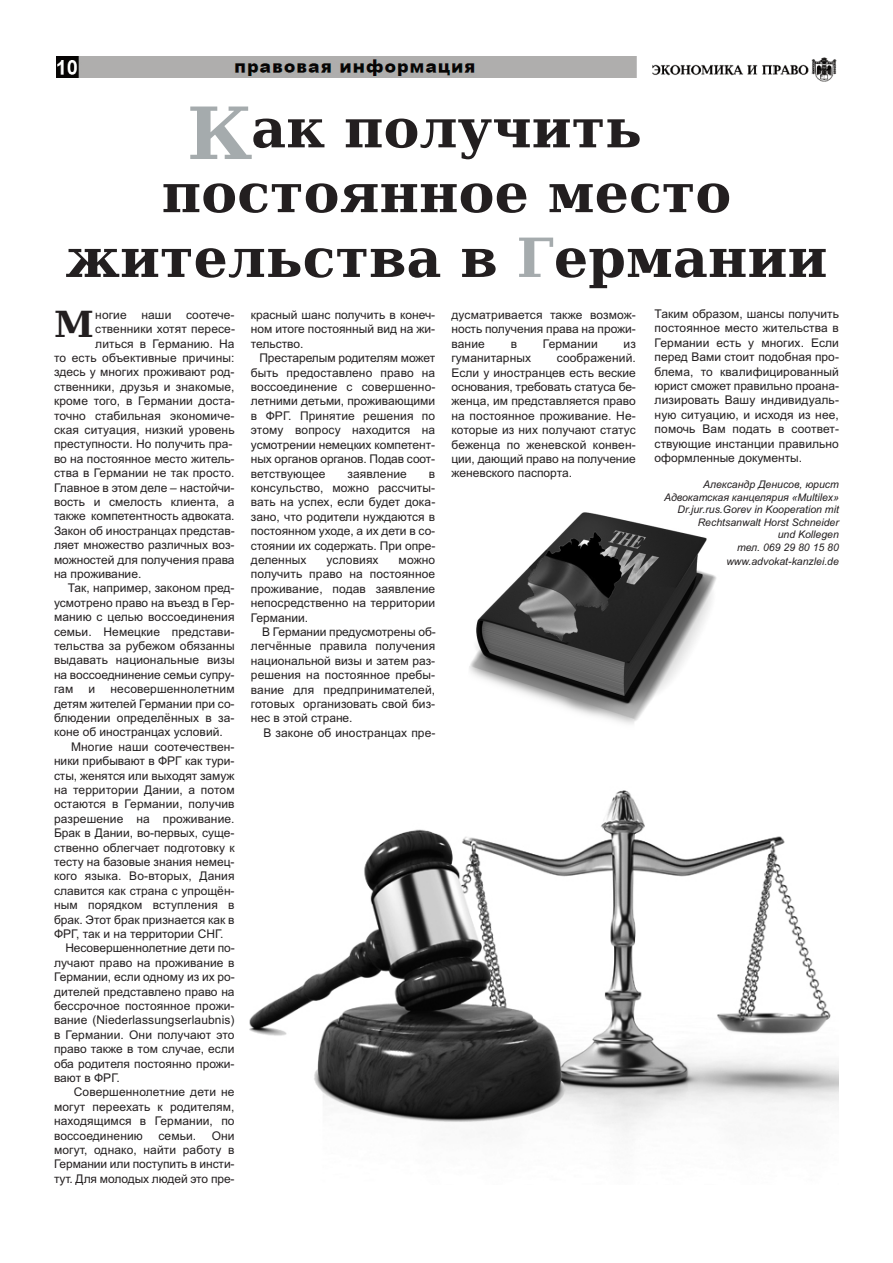
<style>
.page{position:relative;width:893px;height:1263px;background:#fff}
.page>*{position:absolute;margin:0;border:0;box-sizing:border-box;transform-origin:0 0}
.t1{font:700 72px "DejaVu Serif";color:#a5abad}
.t2{font:700 54px/64.8px "DejaVu Serif";color:#231f20;text-align:center}
.t3{font:700 36px "DejaVu Serif";color:#231f20}
.t4{font:12px/14.4px "Arial";color:#231f20;text-align:justify}
.t5{font:italic 10.5px/12.6px "Arial";color:#231f20;text-align:right}
.s1{color:#a5abad}
</style>
<div class="page">
<img style="left:469px;top:512px;width:247px;height:212px">
<img style="left:57px;top:56px;width:780px;height:26px">
<img style="left:249px;top:790px;width:589px;height:343px">
<h1 class="t1" style="left:187px;top:92px;width:67px">К</h1>
<h2 class="t2" style="left:65px;top:96px;width:764px">ак получить постоянное место жительства в <span class="s1">Г</span>ермании</h2>
<p class="t4" style="left:95px;top:307px;width:141px">ногие наши соотече-</p>
<p class="t4" style="left:95px;top:322px;width:141px">ственники хотят пересе-</p>
<p class="t4" style="left:95px;top:336px;width:141px">литься в Германию. На</p>
<p class="t4" style="left:54px;top:351px;width:182px">то есть объективные причины:</p>
<p class="t4" style="left:54px;top:365px;width:182px">здесь у многих проживают род-</p>
<p class="t4" style="left:54px;top:379px;width:182px">ственники, друзья и знакомые,</p>
<p class="t4" style="left:54px;top:394px;width:182px">кроме того, в Германии доста-</p>
<p class="t4" style="left:54px;top:408px;width:182px">точно стабильная экономиче-</p>
<p class="t4" style="left:54px;top:423px;width:182px">ская ситуация, низкий уровень</p>
<p class="t4" style="left:54px;top:437px;width:180px">преступности. Но получить пра-</p>
<p class="t4" style="left:54px;top:451px;width:182px">во на постоянное место житель-</p>
<p class="t4" style="left:54px;top:466px;width:182px">ства в Германии не так просто.</p>
<p class="t4" style="left:54px;top:480px;width:182px">Главное в этом деле – настойчи-</p>
<p class="t4" style="left:54px;top:495px;width:182px">вость и смелость клиента, а</p>
<p class="t4" style="left:54px;top:509px;width:182px">также компетентность адвоката.</p>
<p class="t4" style="left:54px;top:523px;width:182px">Закон об иностранцах представ-</p>
<p class="t4" style="left:54px;top:538px;width:182px">ляет множество различных воз-</p>
<p class="t4" style="left:54px;top:552px;width:182px">можностей для получения права</p>
<p class="t4" style="left:54px;top:567px;width:89px">на проживание.</p>
<p class="t4" style="left:68px;top:581px;width:168px">Так, например, законом пред-</p>
<p class="t4" style="left:54px;top:595px;width:182px">усмотрено право на въезд в Гер-</p>
<p class="t4" style="left:54px;top:610px;width:182px">манию с целью воссоединения</p>
<p class="t4" style="left:54px;top:624px;width:182px">семьи. Немецкие представи-</p>
<p class="t4" style="left:54px;top:639px;width:182px">тельства за рубежом обязанны</p>
<p class="t4" style="left:54px;top:653px;width:182px">выдавать национальные визы</p>
<p class="t4" style="left:54px;top:667px;width:182px">на воссоеднинение семьи супру-</p>
<p class="t4" style="left:54px;top:682px;width:21px">гам</p>
<p class="t4" style="left:89px;top:682px;width:8px">и</p>
<p class="t4" style="left:111px;top:682px;width:126px">несовершеннолетним</p>
<p class="t4" style="left:54px;top:696px;width:182px">детям жителей Германии при со-</p>
<p class="t4" style="left:54px;top:711px;width:182px">блюдении определённых в за-</p>
<p class="t4" style="left:54px;top:725px;width:170px">коне об иностранцах условий.</p>
<p class="t4" style="left:71px;top:739px;width:165px">Многие наши соотечествен-</p>
<p class="t4" style="left:54px;top:754px;width:182px">ники прибывают в ФРГ как тури-</p>
<p class="t4" style="left:54px;top:768px;width:182px">сты, женятся или выходят замуж</p>
<p class="t4" style="left:54px;top:783px;width:182px">на территории Дании, а потом</p>
<p class="t4" style="left:54px;top:797px;width:182px">остаются в Германии, получив</p>
<p class="t4" style="left:54px;top:811px;width:182px">разрешение на проживание.</p>
<p class="t4" style="left:54px;top:826px;width:182px">Брак в Дании, во-первых, суще-</p>
<p class="t4" style="left:54px;top:840px;width:182px">ственно облегчает подготовку к</p>
<p class="t4" style="left:54px;top:855px;width:182px">тесту на базовые знания немец-</p>
<p class="t4" style="left:54px;top:869px;width:182px">кого языка. Во-вторых, Дания</p>
<p class="t4" style="left:54px;top:883px;width:182px">славится как страна с упрощён-</p>
<p class="t4" style="left:54px;top:898px;width:182px">ным порядком вступления в</p>
<p class="t4" style="left:54px;top:912px;width:182px">брак. Этот брак признается как в</p>
<p class="t4" style="left:54px;top:927px;width:171px">ФРГ, так и на территории СНГ.</p>
<p class="t4" style="left:65px;top:941px;width:171px">Несовершеннолетние дети по-</p>
<p class="t4" style="left:54px;top:955px;width:182px">лучают право на проживание в</p>
<p class="t4" style="left:54px;top:970px;width:182px">Германии, если одному из их ро-</p>
<p class="t4" style="left:54px;top:984px;width:182px">дителей представлено право на</p>
<p class="t4" style="left:54px;top:999px;width:182px">бессрочное постоянное прожи-</p>
<p class="t4" style="left:54px;top:1013px;width:182px">вание (Niederlassungserlaubnis)</p>
<p class="t4" style="left:54px;top:1027px;width:182px">в Германии. Они получают это</p>
<p class="t4" style="left:54px;top:1042px;width:182px">право также в том случае, если</p>
<p class="t4" style="left:54px;top:1056px;width:182px">оба родителя постоянно прожи-</p>
<p class="t4" style="left:54px;top:1071px;width:67px">вают в ФРГ.</p>
<p class="t4" style="left:74px;top:1085px;width:162px">Совершеннолетние дети не</p>
<p class="t4" style="left:54px;top:1099px;width:182px">могут переехать к родителям,</p>
<p class="t4" style="left:54px;top:1114px;width:182px">находящимся в Германии, по</p>
<p class="t4" style="left:54px;top:1128px;width:90px">воссоединению</p>
<p class="t4" style="left:158px;top:1128px;width:39px">семьи.</p>
<p class="t4" style="left:655px;top:307px;width:186px">Таким образом, шансы получить постоянное место жительства в Германии есть у многих. Если перед Вами стоит подобная про&shy;блема, то квалифицированный юрист сможет правильно проана&shy;лизировать Вашу индивидуаль&shy;ную ситуацию, и исходя из нее, помочь Вам подать в соответ&shy;ствующие инстанции правильно оформленные документы.</p>
<p class="t5" style="left:664px;top:478px;width:176px">Александр Денисов, юрист<br>Адвокатская канцелярия «Multilex»<br>Dr.jur.rus.Gorev in Kooperation mit<br>Rechtsanwalt Horst Schneider<br>und Kollegen<br>тел. 069 29 80 15 80</p>
<p class="t5" style="left:726px;top:555px;width:114px">www.advokat-kanzlei.de</p>
<h3 class="t3" style="left:54px;top:303px;width:41px">М</h3>
<p class="t4" style="left:251px;top:308px;width:186px">красный шанс получить в конеч&shy;ном итоге постоянный вид на жи&shy;тельство.</p>
<p class="t4" style="left:251px;top:351px;width:186px;text-indent:9px">Престарелым родителям может быть предоставлено право на воссоединение с совершенно&shy;летними детьми, проживающими в ФРГ. Принятие решения по этому вопросу находится на усмотрении немецких компетент&shy;ных органов органов. Подав соот&shy;ветствующее</p>
<p class="t4" style="left:451px;top:308px;width:186px">дусматривается также возмож&shy;ность получения права на прожи&shy;вание</p>
<p class="t4" style="left:511px;top:336px;width:8px">в</p>
<p class="t4" style="left:543px;top:336px;width:56px">Германии</p>
<p class="t4" style="left:623px;top:336px;width:14px">из</p>
<p class="t4" style="left:451px;top:351px;width:81px">гуманитарных</p>
<p class="t4" style="left:451px;top:351px;width:186px;text-indent:105px">соображений.<br>Если у иностранцев есть веские основания, требовать статуса бе&shy;женца, им представляется право на постоянное проживание. Не&shy;которые из них получают статус беженца по женевской конвен&shy;ции, дающий право на получение женевского паспорта.</p>
<p class="t4" style="left:348px;top:466px;width:61px">заявление</p>
<p class="t4" style="left:251px;top:466px;width:186px;text-indent:178px">в консульство, можно рассчиты&shy;вать на успех, если будет дока&shy;зано, что родители нуждаются в постоянном уходе, а их дети в со&shy;стоянии их содержать. При опре&shy;деленных</p>
<p class="t4" style="left:251px;top:553px;width:186px;text-indent:148px">можно получить право на постоянное проживание, подав заявление непосредственно на территории Германии.</p>
<p class="t4" style="left:251px;top:625px;width:186px;text-indent:11px">В Германии предусмотрены об&shy;легчённые правила получения национальной визы и затем раз&shy;решения на постоянное пребы&shy;вание для предпринимателей, готовых организовать свой биз&shy;нес в этой стране.</p>
<p class="t4" style="left:263px;top:725px;width:173px">В законе об иностранцах пре-</p>
<p class="t4" style="left:327px;top:553px;width:54px">условиях</p>
<p class="t4" style="left:54px;top:1128px;width:182px;text-indent:158px">Они могут, однако, найти работу в Германии или поступить в инсти&shy;тут. Для молодых людей это пре-</p>
</div>
